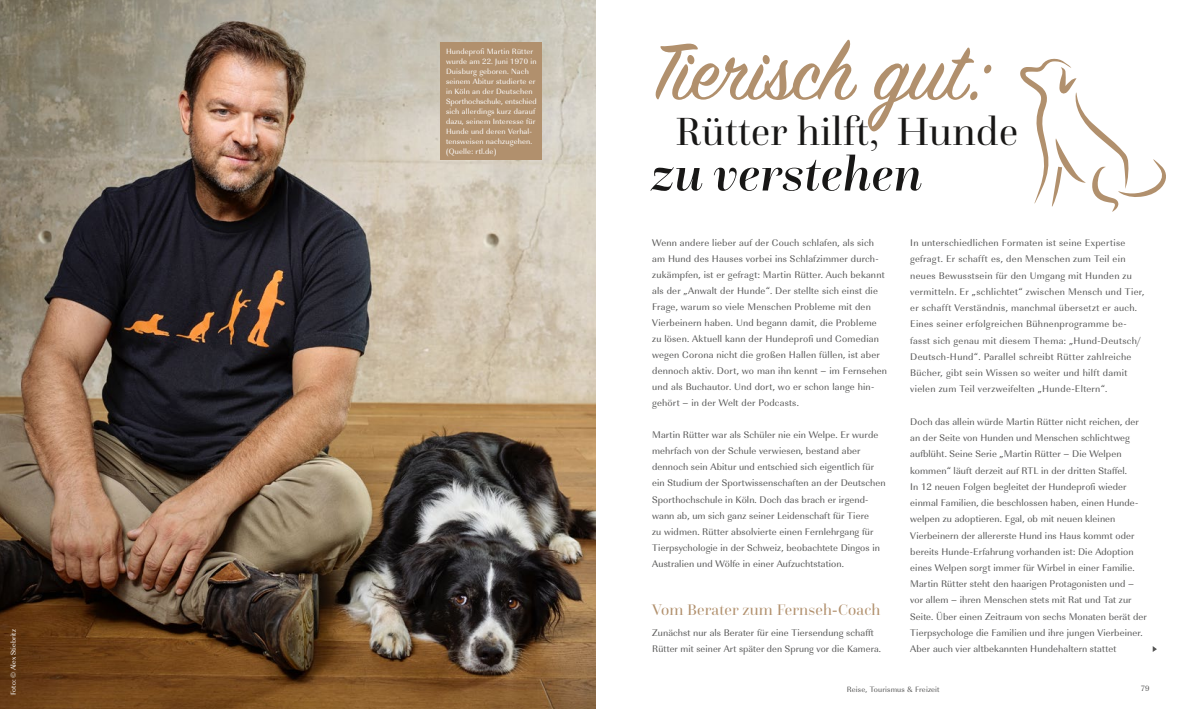
<style>
.page{position:relative;width:1191px;height:709px;background:#fff}
.page>*{position:absolute;margin:0;border:0;box-sizing:border-box;transform-origin:0 0}
.t1{font:89px "Sign Painter House Script";color:#b1906d}
.t2{font:italic 500 50px "Questa Grande";letter-spacing:.01em;color:#181716}
.t3{font:41px "Questa Grande";letter-spacing:.01em;color:#181716}
.t4{font:16px "Questa Grande";letter-spacing:.01em;color:#b1906d}
.t5{font:10px/16px "Imperial URW";letter-spacing:.01em;color:#565655}
.t6{font:10px/16.2px "Imperial URW";letter-spacing:.03em;color:#565655}
.t7{font:8px/10px "Imperial URW";letter-spacing:.02em;color:#fff}
.t8{font:8px "Imperial URW";letter-spacing:.02em;color:#565655}
.t9{font:7.5px "Imperial URW";letter-spacing:.005em;color:#fff}
</style>
<div class="page">
<img style="left:0;top:0;width:595px;height:709px">
<div style="left:440px;top:43px;width:102px;height:117px;background:#b1906d"></div>
<svg style="left:1020px;top:58px;width:146px;height:154px"></svg>
<svg style="left:1152px;top:646px;width:5px;height:6px"></svg>
<p class="t9" style="left:8px;top:695px;width:68px;rotate:-90deg">Foto: ©Alex Stiebritz</p>
<p class="t7" style="left:446px;top:46px;width:92px">Hundeprofi Martin Rütter wurde am 22. Juni 1970 in<br>Duisburg geboren. Nach seinem Abitur studierte er in Köln an der Deutschen<br>Sporthochschule, entschied sich allerdings kurz darauf dazu, seinem Interesse für<br>Hunde und deren Verhal&shy;tensweisen nachzugehen. (Quelle: rtl.de)</p>
<h1 class="t1" style="left:651px;top:17px;width:339px">Tierisch gut:</h1>
<h3 class="t3" style="left:675px;top:106px;width:344px">Rütter hilft, Hunde</h3>
<h2 class="t2" style="left:651px;top:144px;width:272px">zu verstehen</h2>
<p class="t5" style="left:652px;top:234px;width:236px">Wenn andere lieber auf der Couch schlafen, als sich am Hund des Hauses vorbei ins Schlafzimmer durch&shy;zukämpfen, ist er gefragt: Martin Rütter. Auch bekannt als der „Anwalt der Hunde“. Der stellte sich einst die Frage, warum so viele Menschen Probleme mit den Vierbeinern haben. Und begann damit, die Probleme zu lösen. Aktuell kann der Hundeprofi und Comedian wegen Corona nicht die großen Hallen füllen, ist aber dennoch aktiv. Dort, wo man ihn kennt – im Fernsehen und als Buchautor. Und dort, wo er schon lange hin&shy;gehört – in der Welt der Podcasts.</p>
<p class="t5" style="left:652px;top:426px;width:235px">Martin Rütter war als Schüler nie ein Welpe. Er wurde mehrfach von der Schule verwiesen, bestand aber dennoch sein Abitur und entschied sich eigentlich für ein Studium der Sportwissenschaften an der Deutschen Sporthochschule in Köln. Doch das brach er irgend&shy;wann ab, um sich ganz seiner Leidenschaft für Tiere<br>zu widmen. Rütter absolvierte einen Fernlehrgang für Tierpsychologie in der Schweiz, beobachtete Dingos in Australien und Wölfe in einer Aufzuchtstation.</p>
<h3 class="t4" style="left:652px;top:599px;width:230px">Vom Berater zum Fernseh-Coach</h3>
<p class="t5" style="left:652px;top:624px;width:230px">Zunächst nur als Berater für eine Tiersendung schafft<br>Rütter mit seiner Art später den Sprung vor die Kamera.</p>
<p class="t6" style="left:910px;top:234px;width:236px">In unterschiedlichen Formaten ist seine Expertise gefragt. Er schafft es, den Menschen zum Teil ein neues Bewusstsein für den Umgang mit Hunden zu vermitteln. Er „schlichtet“ zwischen Mensch und Tier, er schafft Verständnis, manchmal übersetzt er auch.<br>Eines seiner erfolgreichen Bühnenprogramme be&shy;fasst sich genau mit diesem Thema: „Hund-Deutsch/ Deutsch-Hund“. Parallel schreibt Rütter zahlreiche Bücher, gibt sein Wissen so weiter und hilft damit vielen zum Teil verzweifelten „Hunde-Eltern“.</p>
<p class="t5" style="left:910px;top:413px;width:238px">Doch das allein würde Martin Rütter nicht reichen, der an der Seite von Hunden und Menschen schlichtweg aufblüht. Seine Serie „Martin Rütter – Die Welpen kommen“ läuft derzeit auf RTL in der dritten Staffel.<br>In 12 neuen Folgen begleitet der Hundeprofi wieder einmal Familien, die beschlossen haben, einen Hunde&shy;welpen zu adoptieren. Egal, ob mit neuen kleinen Vierbeinern der allererste Hund ins Haus kommt oder bereits Hunde-Erfahrung vorhanden ist: Die Adoption eines Welpen sorgt immer für Wirbel in einer Familie.<br>Martin Rütter steht den haarigen Protagonisten und – vor allem – ihren Menschen stets mit Rat und Tat zur Seite. Über einen Zeitraum von sechs Monaten berät der Tierpsychologe die Familien und ihre jungen Vierbeiner.<br>Aber auch vier altbekannten Hundehaltern stattet</p>
<p class="t8" style="left:846px;top:683px;width:94px">Reise, Tourismus &amp; Freizeit</p>
<p class="t8" style="left:1140px;top:683px;width:10px">79</p>
</div>
